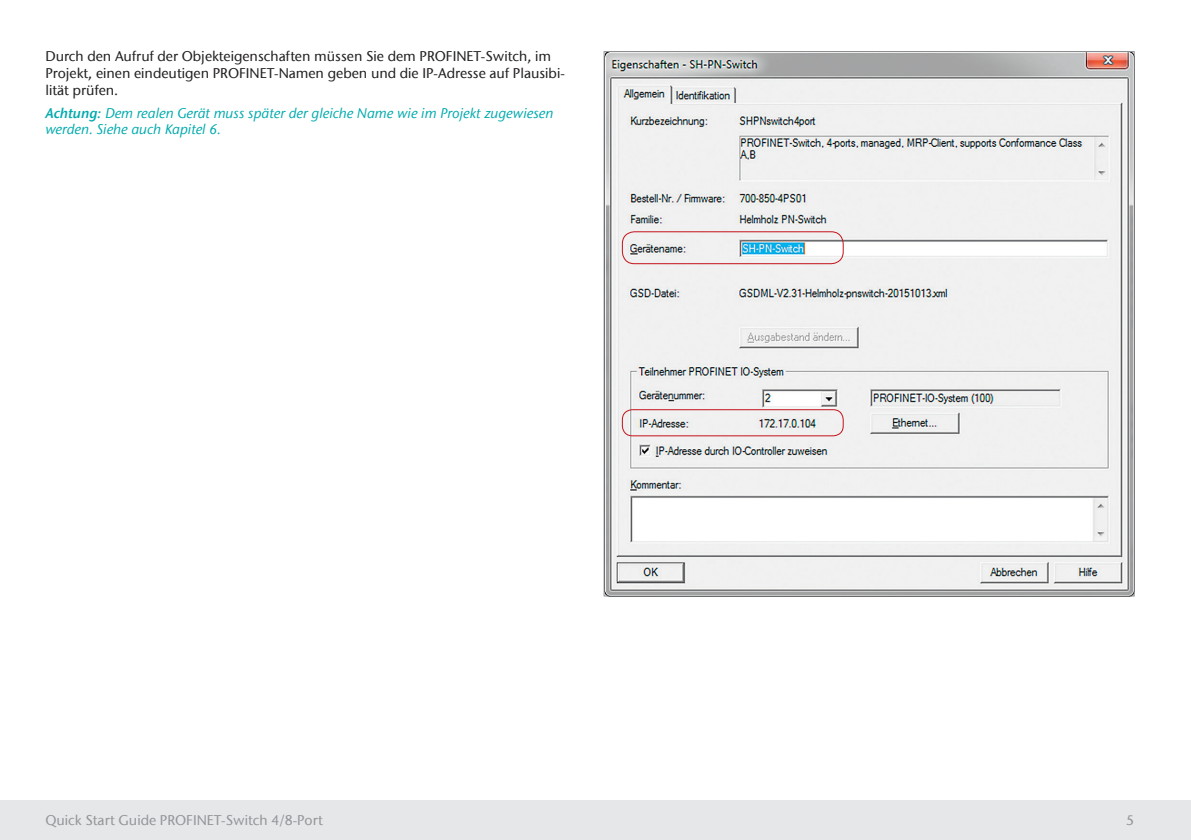
<style>
.page{position:relative;width:1191px;height:840px;background:#fff}
.page>*{position:absolute;margin:0;border:0;box-sizing:border-box;transform-origin:0 0}
.t1{font:500 14px/16.8px "ITC Stone Sans Com";color:#231f20}
.t2{font:italic 500 14px/16.8px "ITC Stone Sans Com";color:#00aaad}
.t3{font:500 14px "ITC Stone Sans Com";color:#939598}
.s1{font-family:"ITC Stone Sans Com Semi";font-weight:400}
</style>
<div class="page">
<div style="left:0;top:799px;width:1191px;height:40px;background:#e6e7e9"></div>
<img style="left:605px;top:53px;width:527px;height:541px">
<div style="left:622px;top:231px;width:221px;height:33px;border:1px solid #c4121a;border-radius:12px"></div>
<div style="left:622px;top:409px;width:221px;height:27px;border:1px solid #c4121a;border-radius:10px"></div>
<p class="t1" style="left:45px;top:48px;width:521px">Durch den Aufruf der Objekteigenschaften müssen Sie dem PROFINET-Switch, im<br>Projekt, einen eindeutigen PROFINET-Namen geben und die IP-Adresse auf Plausibi&shy;lität prüfen.</p>
<p class="t2" style="left:45px;top:104px;width:509px"><span class="s1">Achtung:</span> Dem realen Gerät muss später der gleiche Name wie im Projekt zugewiesen werden. Siehe auch Kapitel 6.</p>
<p class="t3" style="left:45px;top:811px;width:279px">Quick Start Guide PROFINET-Switch 4/8-Port</p>
<p class="t3" style="left:1126px;top:811px;width:10px">5</p>
</div>
